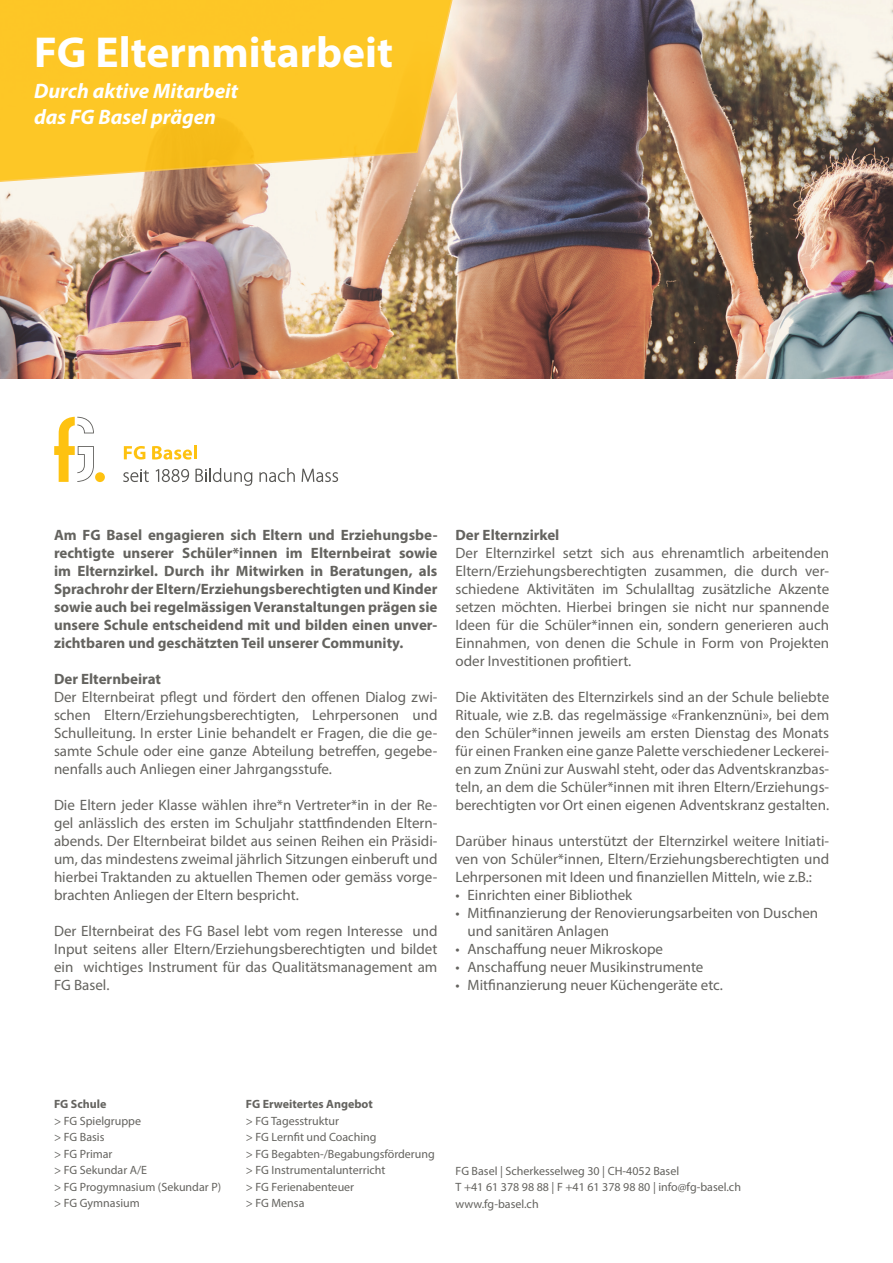
<style>
.page{position:relative;width:893px;height:1263px;background:#fff}
.page>*{position:absolute;margin:0;border:0;box-sizing:border-box;transform-origin:0 0}
.t1{font:700 43.5px "Myriad Pro";color:#fff}
.t2{font:italic 700 21px/25.5px "Myriad Pro";color:#fff}
.t3{font:15px/18px "Myriad Pro";color:#64635f;text-align:justify}
.t4{font:700 15px/18px "Myriad Pro";color:#64635f;text-align:justify}
.t5{font:12px/16.5px "Myriad Pro";color:#64635f}
.t6{font:700 12px "Myriad Pro";color:#64635f}
</style>
<div class="page">
<img style="left:0;top:0;width:893px;height:378px">
<svg style="left:0;top:0;width:456px;height:184px"></svg>
<svg style="left:124px;top:446px;width:21px;height:13px"></svg>
<svg style="left:152px;top:446px;width:40px;height:14px"></svg>
<hr style="left:194px;top:445px;width:3px;height:14px;background:#fec210">
<svg style="left:123px;top:469px;width:26px;height:13px"></svg>
<svg style="left:156px;top:469px;width:33px;height:13px"></svg>
<svg style="left:195px;top:468px;width:57px;height:18px"></svg>
<svg style="left:259px;top:468px;width:36px;height:14px"></svg>
<svg style="left:302px;top:469px;width:36px;height:13px"></svg>
<div style="left:95px;top:472px;width:10px;height:10px;background:#fec210;border-radius:50%"></div>
<svg style="left:54px;top:417px;width:40px;height:65px"></svg>
<h1 class="t1" style="left:34px;top:24px;width:361px">FG Elternmitarbeit</h1>
<h2 class="t2" style="left:34px;top:78px;width:206px">Durch aktive Mitarbeit das FG Basel prägen</h2>
<p class="t4" style="left:54px;top:525px;width:385px">Am FG Basel engagieren sich Eltern und Erziehungsbe&shy;rechtigte unserer Schüler*innen im Elternbeirat sowie im Elternzirkel. Durch ihr Mitwirken in Beratungen, als Sprachrohr der Eltern/Erziehungsberechtigten und Kinder sowie auch bei regelmässigen Veranstaltungen prägen sie unsere Schule entscheidend mit und bilden einen unver&shy;zichtbaren und geschätzten Teil unserer Community.</p>
<p class="t4" style="left:54px;top:669px;width:109px">Der Elternbeirat</p>
<p class="t3" style="left:54px;top:688px;width:385px">Der Elternbeirat pflegt und fördert den offenen Dialog zwi&shy;schen Eltern/Erziehungsberechtigten, Lehrpersonen und Schulleitung. In erster Linie behandelt er Fragen, die die ge&shy;samte Schule oder eine ganze Abteilung betreffen, gegebe&shy;nenfalls auch Anliegen einer Jahrgangsstufe.</p>
<p class="t3" style="left:54px;top:796px;width:385px">Die Eltern jeder Klasse wählen ihre*n Vertreter*in in der Re&shy;gel anlässlich des ersten im Schuljahr stattfindenden Eltern&shy;abends. Der Elternbeirat bildet aus seinen Reihen ein Präsidi&shy;um, das mindestens zweimal jährlich Sitzungen einberuft und hierbei Traktanden zu aktuellen Themen oder gemäss vorge&shy;brachten Anliegen der Eltern bespricht.</p>
<p class="t3" style="left:54px;top:922px;width:385px">Der Elternbeirat des FG Basel lebt vom regen Interesse und Input seitens aller Eltern/Erziehungsberechtigten und bildet ein wichtiges Instrument für das Qualitätsmanagement am FG Basel.</p>
<p class="t4" style="left:455px;top:525px;width:105px">Der Elternzirkel</p>
<p class="t3" style="left:455px;top:544px;width:375px">Der Elternzirkel setzt sich aus ehrenamtlich arbeitenden Eltern/Erziehungsberechtigten zusammen, die durch ver&shy;schiedene Aktivitäten im Schulalltag zusätzliche Akzente setzen möchten. Hierbei bringen sie nicht nur spannende Ideen für die Schüler*innen ein, sondern generieren auch Einnahmen, von denen die Schule in Form von Projekten oder Investitionen profitiert.</p>
<p class="t3" style="left:455px;top:688px;width:375px">Die Aktivitäten des Elternzirkels sind an der Schule beliebte Rituale, wie z.B. das regelmässige «Frankenznüni», bei dem den Schüler*innen jeweils am ersten Dienstag des Monats für einen Franken eine ganze Palette verschiedener Leckerei&shy;en zum Znüni zur Auswahl steht, oder das Adventskranzbas&shy;teln, an dem die Schüler*innen mit ihren Eltern/Erziehungs&shy;berechtigten vor Ort einen eigenen Adventskranz gestalten.</p>
<p class="t3" style="left:455px;top:832px;width:375px">Darüber hinaus unterstützt der Elternzirkel weitere Initiati&shy;ven von Schüler*innen, Eltern/Erziehungsberechtigten und Lehrpersonen mit Ideen und finanziellen Mitteln, wie z.B.:</p>
<p class="t3" style="left:455px;top:886px;width:178px">• Einrichten einer Bibliothek</p>
<p class="t3" style="left:467px;top:904px;width:352px;text-indent:-12px">• Mitfinanzierung der Renovierungsarbeiten von Duschen und sanitären Anlagen</p>
<p class="t3" style="left:455px;top:940px;width:209px">• Anschaffung neuer Mikroskope</p>
<p class="t3" style="left:455px;top:958px;width:249px">• Anschaffung neuer Musikinstrumente</p>
<p class="t3" style="left:455px;top:976px;width:269px">• Mitfinanzierung neuer Küchengeräte etc.</p>
<p class="t6" style="left:54px;top:1096px;width:54px">FG Schule</p>
<p class="t5" style="left:54px;top:1112px;width:169px">&gt; FG Spielgruppe<br>&gt; FG Basis<br>&gt; FG Primar<br>&gt; FG Sekundar A/E<br>&gt; FG Progymnasium (Sekundar P) &gt; FG Gymnasium</p>
<p class="t6" style="left:246px;top:1096px;width:129px">FG Erweitertes Angebot</p>
<p class="t5" style="left:246px;top:1112px;width:191px">&gt; FG Tagesstruktur<br>&gt; FG Lernfit und Coaching<br>&gt; FG Begabten-/Begabungsförderung &gt; FG Instrumentalunterricht<br>&gt; FG Ferienabenteuer<br>&gt; FG Mensa</p>
<p class="t5" style="left:455px;top:1162px;width:287px">FG Basel | Scherkesselweg 30 | CH-4052 Basel<br>T +41 61 378 98 88 | F +41 61 378 98 80 | info@fg-basel.ch www.fg-basel.ch</p>
</div>
